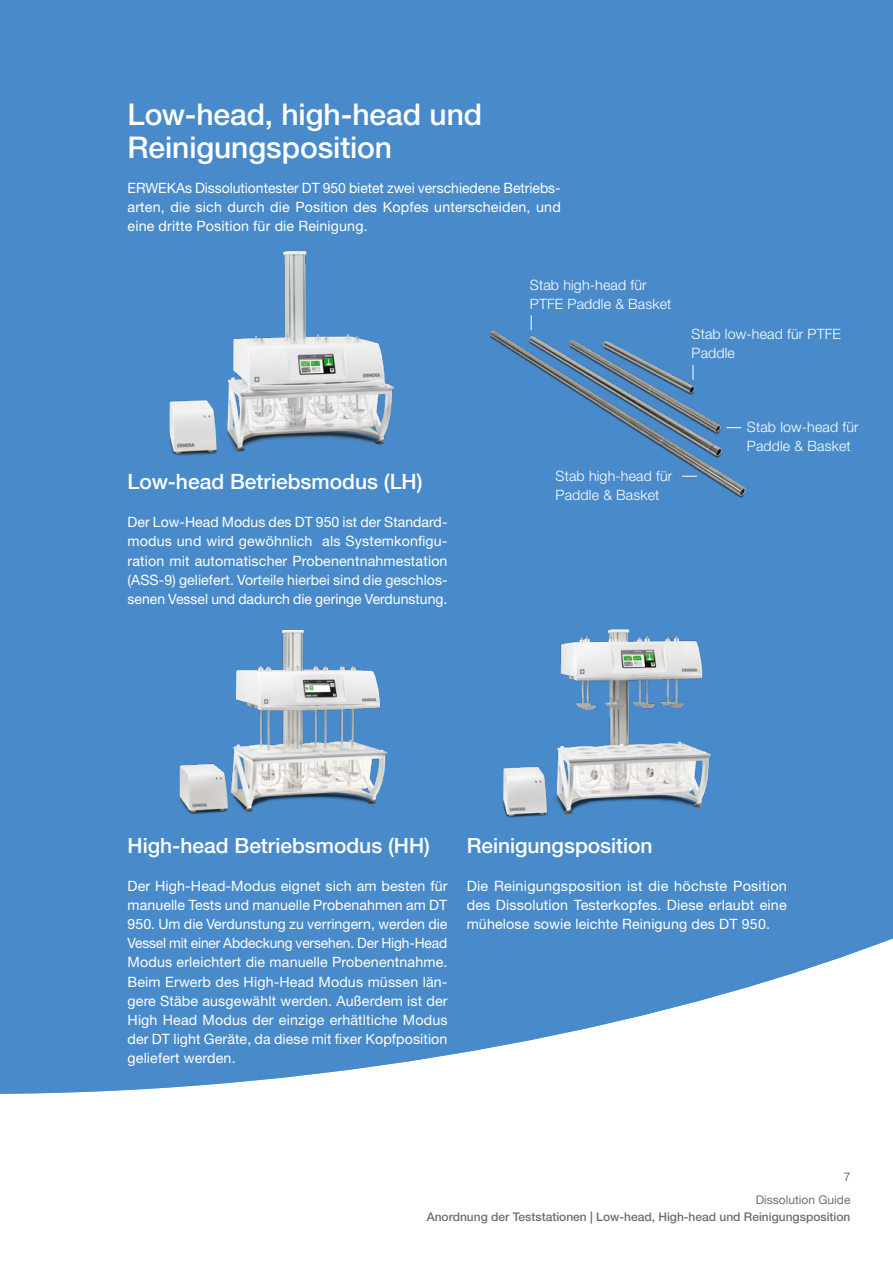
<style>
.page{position:relative;width:893px;height:1263px;background:#fff}
.page>*{position:absolute;margin:0;border:0;box-sizing:border-box;transform-origin:0 0}
.t1{font:500 30px/33px "Helvetica Neue LT Std";letter-spacing:-.005em;color:#fff}
.t2{font:500 21px "Helvetica Neue LT Std";color:#fff}
.t3{font:500 21px "Helvetica Neue";color:#fff}
.t4{font:14.25px/19.2px "Helvetica Neue LT Std";letter-spacing:.01em;color:#fff;text-align:justify}
.t5{font:300 14.25px/19.2px "Helvetica Neue LT Std";letter-spacing:.01em;color:#fff}
.t6{font:500 12px "Helvetica Neue LT Std";color:#706f6f}
.t7{font:12px/23.7px "Helvetica Neue LT Std";color:#706f6f;text-align:right}
</style>
<div class="page">
<div style="left:0;top:0;width:893px;height:1094px;background:#498bca"></div>
<img style="left:476px;top:323px;width:287px;height:179px">
<svg style="left:726px;top:427px;width:15px;height:1px"></svg>
<svg style="left:682px;top:476px;width:15px;height:1px"></svg>
<svg style="left:531px;top:315px;width:1px;height:15px"></svg>
<svg style="left:693px;top:365px;width:1px;height:15px"></svg>
<img style="left:494px;top:616px;width:232px;height:212px">
<img style="left:164px;top:630px;width:235px;height:186px">
<img style="left:161px;top:241px;width:240px;height:229px">
<h1 class="t1" style="left:128px;top:98px;width:356px">Low-head, high-head und<br>Reinigungsposition</h1>
<p class="t4" style="left:128px;top:178px;width:435px">ERWEKAs Dissolutiontester DT 950 bietet zwei verschiedene Betriebs&shy;arten, die sich durch die Position des Kopfes unterscheiden, und eine dritte Position für die Reinigung.</p>
<h2 class="t3" style="left:128px;top:465px;width:297px">Low-head Betriebsmodus (LH)</h2>
<p class="t4" style="left:128px;top:512px;width:321px">Der Low-Head Modus des DT 950 ist der Standard&shy;modus und wird gewöhnlich als Systemkonfigu&shy;ration mit automatischer Probenentnahmestation (ASS-9) geliefert. Vorteile hierbei sind die geschlos&shy;senen Vessel und dadurch die geringe Verdunstung.</p>
<p class="t5" style="left:530px;top:275px;width:143px">Stab high-head für<br>PTFE Paddle &amp; Basket</p>
<p class="t5" style="left:691px;top:324px;width:151px">Stab low-head für PTFE<br>Paddle</p>
<p class="t5" style="left:556px;top:466px;width:118px">Stab high-head für<br>Paddle &amp; Basket</p>
<p class="t5" style="left:747px;top:417px;width:113px">Stab low-head für<br>Paddle &amp; Basket</p>
<h2 class="t2" style="left:128px;top:833px;width:304px">High-head Betriebsmodus (HH)</h2>
<p class="t4" style="left:128px;top:876px;width:321px">Der High-Head-Modus eignet sich am besten für manuelle Tests und manuelle Probenahmen am DT 950. Um die Verdunstung zu verringern, werden die Vessel mit einer Abdeckung versehen. Der High-Head Modus erleichtert die manuelle Probenentnahme.<br>Beim Erwerb des High-Head Modus müssen län&shy;gere Stäbe ausgewählt werden. Außerdem ist der High Head Modus der einzige erhätltiche Modus der DT light Geräte, da diese mit fixer Kopfposition geliefert werden.</p>
<h2 class="t2" style="left:467px;top:833px;width:187px">Reinigungsposition</h2>
<p class="t4" style="left:467px;top:876px;width:322px">Die Reinigungsposition ist die höchste Position des Dissolution Testerkopfes. Diese erlaubt eine mühelose sowie leichte Reinigung des DT 950.</p>
<p class="t7" style="left:756px;top:1164px;width:96px">7<br>Dissolution Guide</p>
<p class="t6" style="left:427px;top:1209px;width:425px">Anordnung der Teststationen | Low-head, High-head und Reinigungsposition</p>
</div>
